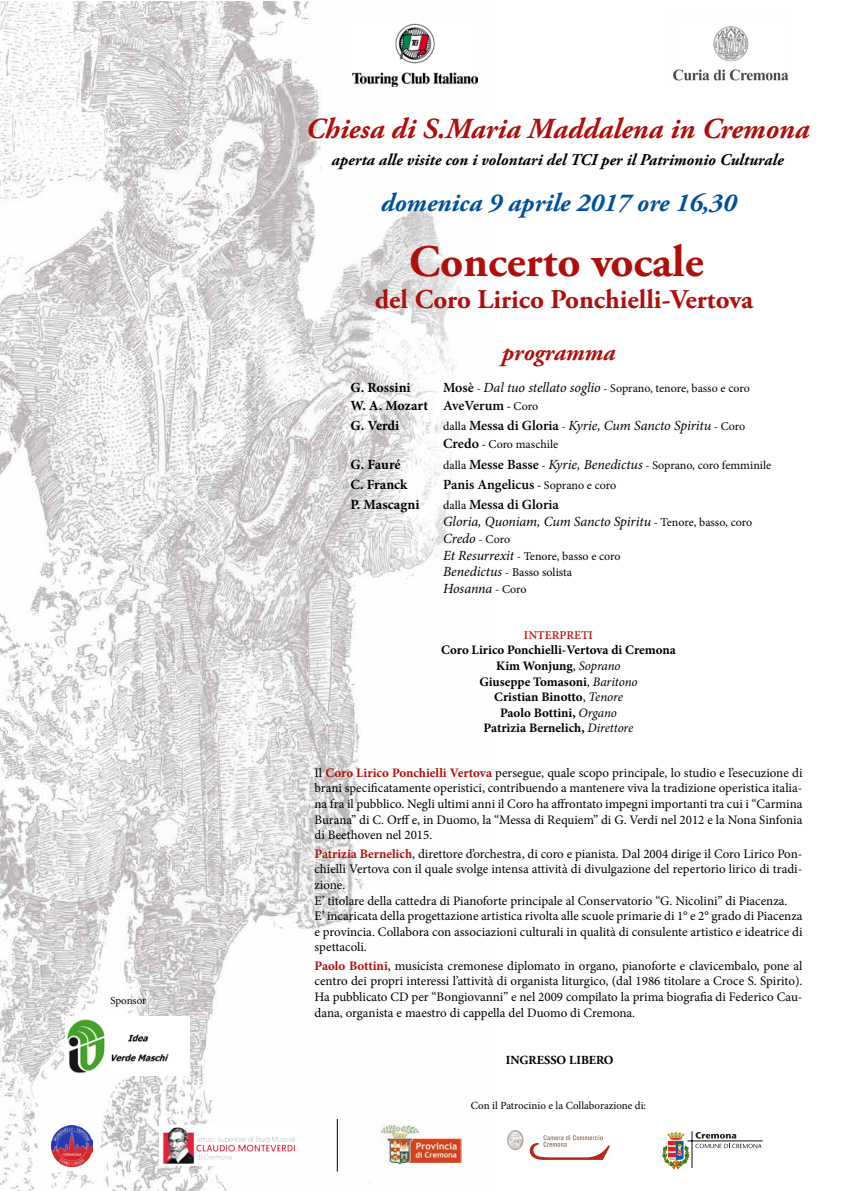
<style>
.page{position:relative;width:842px;height:1191px;background:#fff}
.page>*{position:absolute;margin:0;border:0;box-sizing:border-box;transform-origin:0 0}
.t1{font:700 45px "Adobe Garamond Pro";color:#ae0f0a}
.t2{font:italic 700 29px "Adobe Garamond Pro";color:#ae0f0a}
.t3{font:700 27px "Adobe Garamond Pro";color:#ae0f0a}
.t4{font:italic 700 26px "Adobe Garamond Pro";color:#00509d}
.t5{font:italic 700 24px "Adobe Garamond Pro";color:#ae0f0a}
.t6{font:italic 700 16.4px "Adobe Garamond Pro";color:#000}
.t7{font:italic 14px/16.8px "Minion Pro";letter-spacing:-.01em;color:#000}
.t8{font:700 14px/19.8px "Minion Pro";color:#000}
.t9{font:600 14px "Minion Pro";color:#000}
.t10{font:13px/15.6px "Minion Pro";color:#000;text-align:justify}
.t11{font:700 13px/15.6px "Minion Pro";color:#000;text-align:center}
.t12{font:700 12.3px "Adobe Garamond Pro";color:#000}
.t13{font:12px/16.8px "Minion Pro";letter-spacing:-.005em;color:#000}
.t14{font:600 12px "Minion Pro";color:#c11718}
.t15{font:10.9px "Minion Pro";color:#000}
.s1{font-weight:600;font-size:14px}
.s2{font-style:italic;font-size:14px}
.s3{font-style:italic}
.s4{font-weight:600}
.s5{font-weight:600;font-size:12px}
.s6{font-weight:400;font-size:12px}
.s7{font-style:normal;font-size:12px}
.s8{font-weight:600;font-style:normal}
.s9{font-size:12px}
.s10{font-weight:400}
.s11{font-weight:400;font-style:italic}
.s12{font-weight:700;color:#ae0f0a}
</style>
<div class="page">
<img style="left:0;top:2px;width:478px;height:1189px">
<img style="left:673px;top:26px;width:116px;height:55px">
<img style="left:381px;top:1124px;width:80px;height:43px">
<hr style="left:691px;top:1131px;width:1px;height:37px;background:#241f21">
<hr style="left:687px;top:1140px;width:76px;height:1px;background:#241f21">
<svg style="left:695px;top:1132px;width:67px;height:16px"></svg>
<svg style="left:662px;top:1131px;width:27px;height:38px"></svg>
<svg style="left:530px;top:1135px;width:80px;height:24px"></svg>
<svg style="left:507px;top:1130px;width:16px;height:20px"></svg>
<img style="left:352px;top:23px;width:125px;height:63px">
<img style="left:51px;top:1125px;width:41px;height:41px">
<img style="left:159px;top:1125px;width:138px;height:40px">
<hr style="left:337px;top:1119px;width:1px;height:52px;background:#000">
<img style="left:66px;top:1016px;width:124px;height:59px">
<p class="t15" style="left:110px;top:993px;width:37px">Sponsor</p>
<h2 class="t2" style="left:306px;top:112px;width:505px">Chiesa di S.Maria Maddalena in Cremona</h2>
<p class="t6" style="left:331px;top:150px;width:454px">aperta alle visite con i volontari del TCI per il Patrimonio Culturale</p>
<h3 class="t4" style="left:381px;top:187px;width:357px">domenica 9 aprile 2017 ore 16,30</h3>
<h1 class="t1" style="left:409px;top:235px;width:296px">Concerto vocale</h1>
<h3 class="t3" style="left:375px;top:284px;width:380px">del Coro Lirico Ponchielli-Vertova</h3>
<h3 class="t5" style="left:502px;top:339px;width:115px">programma</h3>
<p class="t8" style="left:351px;top:377px;width:62px">G. Rossini</p>
<p class="t13" style="left:443px;top:379px;width:308px"><span class="s1">Mosè</span> - <span class="s2">Dal tuo stellato soglio</span> <span class="s3">-</span> Soprano, tenore, basso e coro</p>
<p class="t8" style="left:351px;top:395px;width:189px">W. A. Mozart <span class="s4">AveVerum</span> <span class="s5">-</span> <span class="s6">Coro<br></span>G. Verdi</p>
<p class="t7" style="left:443px;top:417px;width:304px"><span class="s7">dalla</span> <span class="s8">Messa di Gloria</span> <span class="s7">-</span> Kyrie, Cum Sancto Spiritu <span class="s9">-</span> <span class="s7">Coro</span></p>
<p class="t13" style="left:443px;top:436px;width:117px"><span class="s1">Credo</span> <span class="s4">-</span> Coro maschile</p>
<p class="t8" style="left:351px;top:455px;width:52px">G. Fauré</p>
<p class="t13" style="left:443px;top:457px;width:330px">dalla <span class="s1">Messe Basse</span> - <span class="s2">Kyrie, Benedictus</span> <span class="s3">-</span> Soprano, coro femminile</p>
<p class="t8" style="left:351px;top:475px;width:58px">C. Franck</p>
<p class="t9" style="left:443px;top:475px;width:175px">Panis Angelicus <span class="s9">-</span> <span class="s6">Soprano e coro</span></p>
<p class="t8" style="left:351px;top:494px;width:70px">P. Mascagni</p>
<p class="t7" style="left:443px;top:496px;width:310px"><span class="s7">dalla</span> <span class="s8">Messa di Gloria<br></span>Gloria, Quoniam, Cum Sancto Spiritu <span class="s9">-</span> <span class="s7">Tenore, basso, coro<br></span>Credo <span class="s7">- Coro</span></p>
<p class="t13" style="left:443px;top:547px;width:179px"><span class="s2">Et Resurrexit</span> <span class="s3">-</span> Tenore, basso e coro<br><span class="s2">Benedictus</span> - Basso solista</p>
<p class="t7" style="left:443px;top:580px;width:85px">Hosanna <span class="s7">- Coro</span></p>
<p class="t14" style="left:524px;top:626px;width:71px">INTERPRETI</p>
<p class="t11" style="left:441px;top:642px;width:236px">Coro Lirico Ponchielli-Vertova di Cremona<br>Kim Wonjung<span class="s10">,</span> <span class="s11">Soprano<br></span>Giuseppe Tomasoni<span class="s10">,</span> <span class="s11">Baritono<br></span>Cristian Binotto<span class="s10">,</span> <span class="s11">Tenore<br></span>Paolo Bottini, <span class="s11">Organo<br></span>Patrizia Bernelich, <span class="s11">Direttore</span></p>
<p class="t10" style="left:314px;top:765px;width:489px">Il <span class="s12">Coro Lirico Ponchielli Vertova</span> persegue, quale scopo principale, lo studio e l’esecuzione di brani specificatamente operistici, contribuendo a mantenere viva la tradizione operistica italia&shy;na fra il pubblico. Negli ultimi anni il Coro ha affrontato impegni importanti tra cui i “Carmina Burana” di C. Orff e, in Duomo, la “Messa di Requiem” di G. Verdi nel 2012 e la Nona Sinfonia di Beethoven nel 2015.</p>
<p class="t10" style="left:314px;top:846px;width:489px;text-align:left"><span class="s12">Patrizia Bernelich</span>, direttore d’orchestra, di coro e pianista. Dal 2004 dirige il Coro Lirico Pon&shy;chielli Vertova con il quale svolge intensa attività di divulgazione del repertorio lirico di tradi&shy;zione.<br>E’ titolare della cattedra di Pianoforte principale al Conservatorio “G. Nicolini” di Piacenza.<br>E’ incaricata della progettazione artistica rivolta alle scuole primarie di 1° e 2° grado di Piacenza e provincia. Collabora con associazioni culturali in qualità di consulente artistico e ideatrice di spettacoli.</p>
<p class="t10" style="left:314px;top:958px;width:489px"><span class="s12">Paolo Bottini</span>, musicista cremonese diplomato in organo, pianoforte e clavicembalo, pone al centro dei propri interessi l’attività di organista liturgico, (dal 1986 titolare a Croce S. Spirito).<br>Ha pubblicato CD per “Bongiovanni” e nel 2009 compilato la prima biografia di Federico Cau&shy;dana, organista e maestro di cappella del Duomo di Cremona.</p>
<p class="t12" style="left:506px;top:1053px;width:109px">INGRESSO LIBERO</p>
<p class="t15" style="left:471px;top:1097px;width:177px">Con il Patrocinio e la Collaborazione di:</p>
</div>
